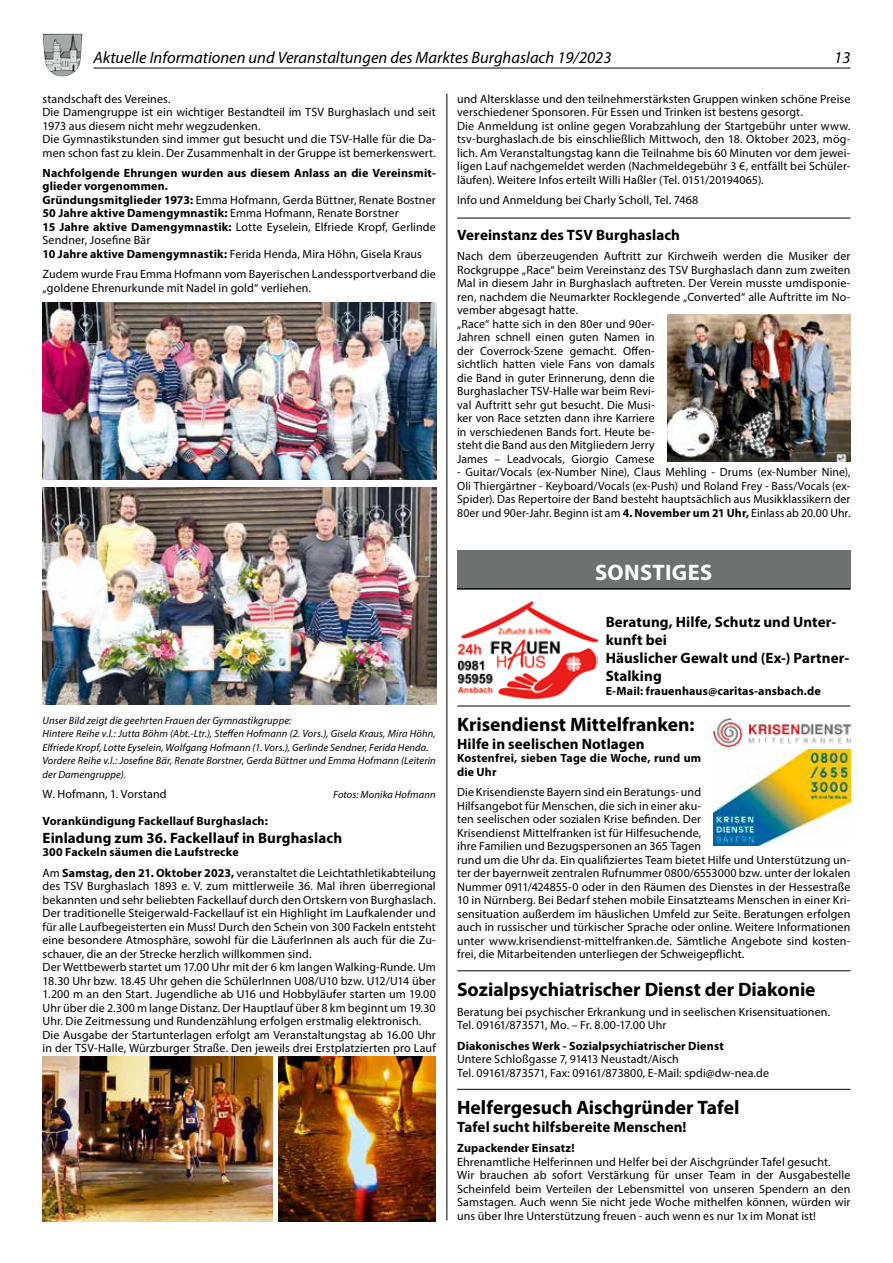
<style>
.page{position:relative;width:893px;height:1263px;background:#fff}
.page>*{position:absolute;margin:0;border:0;box-sizing:border-box;transform-origin:0 0}
.t1{font:700 22.5px "Myriad Pro";letter-spacing:.015em;color:#fff}
.t2{font:700 19.5px "Myriad Pro";color:#000}
.t3{font:italic 16.5px "Myriad Pro";color:#000}
.t4{font:700 15px/18px "Myriad Pro";letter-spacing:.005em;color:#000}
.t5{font:12px/13.5px "Myriad Pro";letter-spacing:.01em;color:#000}
.t6{font:700 12px/13.5px "Myriad Pro";letter-spacing:.015em;color:#000}
.t7{font:italic 10.5px/13.5px "Myriad Pro";letter-spacing:.01em;color:#000}
.s1{font-weight:400}
.s2{font-weight:700}
</style>
<div class="page">
<hr style="left:446px;top:94px;width:1px;height:1126px;background:#000">
<img style="left:43px;top:303px;width:393px;height:176px">
<img style="left:43px;top:487px;width:393px;height:218px">
<hr style="left:457px;top:218px;width:393px;height:1px;background:#000">
<img style="left:667px;top:314px;width:183px;height:147px">
<img style="left:43px;top:1057px;width:230px;height:165px">
<img style="left:278px;top:1057px;width:158px;height:165px">
<div style="left:457px;top:551px;width:393px;height:38px;background:#6f7070"></div>
<hr style="left:457px;top:588px;width:393px;height:2px;background:#000">
<hr style="left:457px;top:706px;width:393px;height:1px;background:#000">
<hr style="left:457px;top:970px;width:393px;height:1px;background:#000">
<hr style="left:457px;top:1089px;width:393px;height:1px;background:#000">
<img style="left:457px;top:602px;width:140px;height:96px">
<img style="left:714px;top:749px;width:136px;height:97px">
<img style="left:714px;top:718px;width:136px;height:29px">
<hr style="left:94px;top:68px;width:756px;height:1px;background:#000">
<img style="left:43px;top:34px;width:39px;height:43px">
<h3 class="t3" style="left:94px;top:48px;width:519px">Aktuelle Informationen und Veranstaltungen des Marktes Burghaslach 19/2023</h3>
<h3 class="t3" style="left:834px;top:48px;width:18px">13</h3>
<p class="t5" style="left:43px;top:92px;width:395px">standschaft des Vereines.<br>Die Damengruppe ist ein wichtiger Bestandteil im TSV Burghaslach und seit 1973 aus diesem nicht mehr wegzudenken.<br>Die Gymnastikstunden sind immer gut besucht und die TSV-Halle für die Da&shy;men schon fast zu klein. Der Zusammenhalt in der Gruppe ist bemerkenswert.</p>
<p class="t6" style="left:43px;top:166px;width:395px">Nachfolgende Ehrungen wurden aus diesem Anlass an die Vereinsmit&shy;glieder vorgenommen.<br>Gründungsmitglieder 1973: <span class="s1">Emma Hofmann, Gerda Büttner, Renate Bostner </span>50 Jahre aktive Damengymnastik: <span class="s1">Emma Hofmann, Renate Borstner<br></span>15 Jahre aktive Damengymnastik: <span class="s1">Lotte Eyselein, Elfriede Kropf, Gerlinde Sendner, Josefine Bär<br></span>10 Jahre aktive Damengymnastik: <span class="s1">Ferida Henda, Mira Höhn, Gisela Kraus</span></p>
<p class="t5" style="left:43px;top:267px;width:395px">Zudem wurde Frau Emma Hofmann vom Bayerischen Landessportverband die „goldene Ehrenurkunde mit Nadel in gold“ verliehen.</p>
<p class="t7" style="left:43px;top:713px;width:395px">Unser Bild zeigt die geehrten Frauen der Gymnastikgruppe:<br>Hintere Reihe v.l.: Jutta Böhm (Abt.-Ltr.), Steffen Hofmann (2. Vors.), Gisela Kraus, Mira Höhn, Elfriede Kropf, Lotte Eyselein, Wolfgang Hofmann (1. Vors.), Gerlinde Sendner, Ferida Henda.<br>Vordere Reihe v.l.: Josefine Bär, Renate Borstner, Gerda Büttner und Emma Hofmann (Leiterin der Damengruppe).</p>
<p class="t5" style="left:43px;top:787px;width:126px">W. Hofmann, 1. Vorstand</p>
<p class="t7" style="left:333px;top:787px;width:104px">Fotos: Monika Hofmann</p>
<p class="t6" style="left:43px;top:814px;width:227px">Vorankündigung Fackellauf Burghaslach:</p>
<p class="t4" style="left:43px;top:828px;width:301px">Einladung zum 36. Fackellauf in Burghaslach</p>
<p class="t6" style="left:43px;top:842px;width:395px;line-height:20.2px">300 Fackeln säumen die Laufstrecke<br><span class="s1">Am</span> Samstag, den 21. Oktober 2023, <span class="s1">veranstaltet die Leichtathletikabteilung</span></p>
<p class="t5" style="left:43px;top:879px;width:395px">des TSV Burghaslach 1893 e. V. zum mittlerweile 36. Mal ihren überregional bekannten und sehr beliebten Fackellauf durch den Ortskern von Burghaslach.<br>Der traditionelle Steigerwald-Fackellauf ist ein Highlight im Laufkalender und für alle Laufbegeisterten ein Muss! Durch den Schein von 300 Fackeln entsteht eine besondere Atmosphäre, sowohl für die LäuferInnen als auch für die Zu&shy;schauer, die an der Strecke herzlich willkommen sind.<br>Der Wettbewerb startet um 17.00 Uhr mit der 6 km langen Walking-Runde. Um 18.30 Uhr bzw. 18.45 Uhr gehen die SchülerInnen U08/U10 bzw. U12/U14 über 1.200 m an den Start. Jugendliche ab U16 und Hobbyläufer starten um 19.00<br>Uhr über die 2.300 m lange Distanz. Der Hauptlauf über 8 km beginnt um 19.30<br>Uhr. Die Zeitmessung und Rundenzählung erfolgen erstmalig elektronisch.<br>Die Ausgabe der Startunterlagen erfolgt am Veranstaltungstag ab 16.00 Uhr in der TSV-Halle, Würzburger Straße. Den jeweils drei Erstplatzierten pro Lauf</p>
<p class="t5" style="left:457px;top:92px;width:395px">und Altersklasse und den teilnehmerstärksten Gruppen winken schöne Preise verschiedener Sponsoren. Für Essen und Trinken ist bestens gesorgt.<br>Die Anmeldung ist online gegen Vorabzahlung der Startgebühr unter www. tsv-burghaslach.de bis einschließlich Mittwoch, den 18. Oktober 2023, mög&shy;lich. Am Veranstaltungstag kann die Teilnahme bis 60 Minuten vor dem jewei&shy;ligen Lauf nachgemeldet werden (Nachmeldegebühr 3 €, entfällt bei Schüler&shy;läufen). Weitere Infos erteilt Willi Haßler (Tel. 0151/20194065).</p>
<p class="t5" style="left:457px;top:193px;width:243px">Info und Anmeldung bei Charly Scholl, Tel. 7468</p>
<p class="t4" style="left:457px;top:225px;width:224px">Vereinstanz des TSV Burghaslach</p>
<p class="t5" style="left:457px;top:249px;width:395px">Nach dem überzeugenden Auftritt zur Kirchweih werden die Musiker der Rockgruppe „Race“ beim Vereinstanz des TSV Burghaslach dann zum zweiten Mal in diesem Jahr in Burghaslach auftreten. Der Verein musste umdisponie&shy;ren, nachdem die Neumarkter Rocklegende „Converted“ alle Auftritte im No&shy;vember abgesagt hatte.<br>„Race“ hatte sich in den 80er und 90er-<br>Jahren schnell einen guten Namen in<br>der Coverrock-Szene gemacht. Offen-<br>sichtlich hatten viele Fans von damals<br>die Band in guter Erinnerung, denn die<br>Burghaslacher TSV-Halle war beim Revi-<br>val Auftritt sehr gut besucht. Die Musi-<br>ker von Race setzten dann ihre Karriere<br>in verschiedenen Bands fort. Heute be-<br>steht die Band aus den Mitgliedern Jerry<br>James – Leadvocals, Giorgio Camese</p>
<p class="t5" style="left:457px;top:465px;width:395px;text-align:justify">- Guitar/Vocals (ex-Number Nine), Claus Mehling - Drums (ex-Number Nine), Oli Thiergärtner - Keyboard/Vocals (ex-Push) und Roland Frey - Bass/Vocals (ex-Spider). Das Repertoire der Band besteht hauptsächlich aus Musikklassikern der 80er und 90er-Jahr. Beginn ist am <span class="s2">4. November um 21 Uhr,</span> Einlass ab 20.00 Uhr.</p>
<h1 class="t1" style="left:595px;top:558px;width:119px">SONSTIGES</h1>
<p class="t4" style="left:606px;top:613px;width:245px">Beratung, Hilfe, Schutz und Unter&shy;kunft bei<br>Häuslicher Gewalt und (Ex-) Partner-<br>Stalking</p>
<p class="t6" style="left:606px;top:684px;width:217px">E-Mail: frauenhaus@caritas-ansbach.de</p>
<h2 class="t2" style="left:457px;top:711px;width:239px">Krisendienst Mittelfranken:</h2>
<p class="t4" style="left:457px;top:734px;width:189px">Hilfe in seelischen Notlagen</p>
<p class="t6" style="left:457px;top:751px;width:246px">Kostenfrei, sieben Tage die Woche, rund um die Uhr</p>
<p class="t5" style="left:457px;top:785px;width:395px">Die Krisendienste Bayern sind ein Beratungs- und<br>Hilfsangebot für Menschen, die sich in einer aku-<br>ten seelischen oder sozialen Krise befinden. Der<br>Krisendienst Mittelfranken ist für Hilfesuchende,<br>ihre Familien und Bezugspersonen an 365 Tagen<br>rund um die Uhr da. Ein qualifiziertes Team bietet Hilfe und Unterstützung un&shy;ter der bayernweit zentralen Rufnummer 0800/6553000 bzw. unter der lokalen Nummer 0911/424855-0 oder in den Räumen des Dienstes in der Hessestraße 10 in Nürnberg. Bei Bedarf stehen mobile Einsatzteams Menschen in einer Kri&shy;sensituation außerdem im häuslichen Umfeld zur Seite. Beratungen erfolgen auch in russischer und türkischer Sprache oder online. Weitere Informationen unter www.krisendienst-mittelfranken.de. Sämtliche Angebote sind kosten&shy;frei, die Mitarbeitenden unterliegen der Schweigepflicht.</p>
<h2 class="t2" style="left:457px;top:976px;width:360px">Sozialpsychiatrischer Dienst der Diakonie</h2>
<p class="t5" style="left:457px;top:1005px;width:375px">Beratung bei psychischer Erkrankung und in seelischen Krisensituationen.<br>Tel. 09161/873571, Mo. – Fr. 8.00-17.00 Uhr</p>
<p class="t6" style="left:457px;top:1038px;width:268px">Diakonisches Werk - Sozialpsychiatrischer Dienst</p>
<p class="t5" style="left:457px;top:1052px;width:313px">Untere Schloßgasse 7, 91413 Neustadt/Aisch<br>Tel. 09161/873571, Fax: 09161/873800, E-Mail: spdi@dw-nea.de</p>
<h2 class="t2" style="left:457px;top:1095px;width:284px">Helfergesuch Aischgründer Tafel</h2>
<p class="t4" style="left:457px;top:1117px;width:231px">Tafel sucht hilfsbereite Menschen!</p>
<p class="t6" style="left:457px;top:1141px;width:119px">Zupackender Einsatz!</p>
<p class="t5" style="left:457px;top:1155px;width:395px">Ehrenamtliche Helferinnen und Helfer bei der Aischgründer Tafel gesucht.<br>Wir brauchen ab sofort Verstärkung für unser Team in der Ausgabestelle Scheinfeld beim Verteilen der Lebensmittel von unseren Spendern an den Samstagen. Auch wenn Sie nicht jede Woche mithelfen können, würden wir uns über Ihre Unterstützung freuen - auch wenn es nur 1x im Monat ist!</p>
</div>
